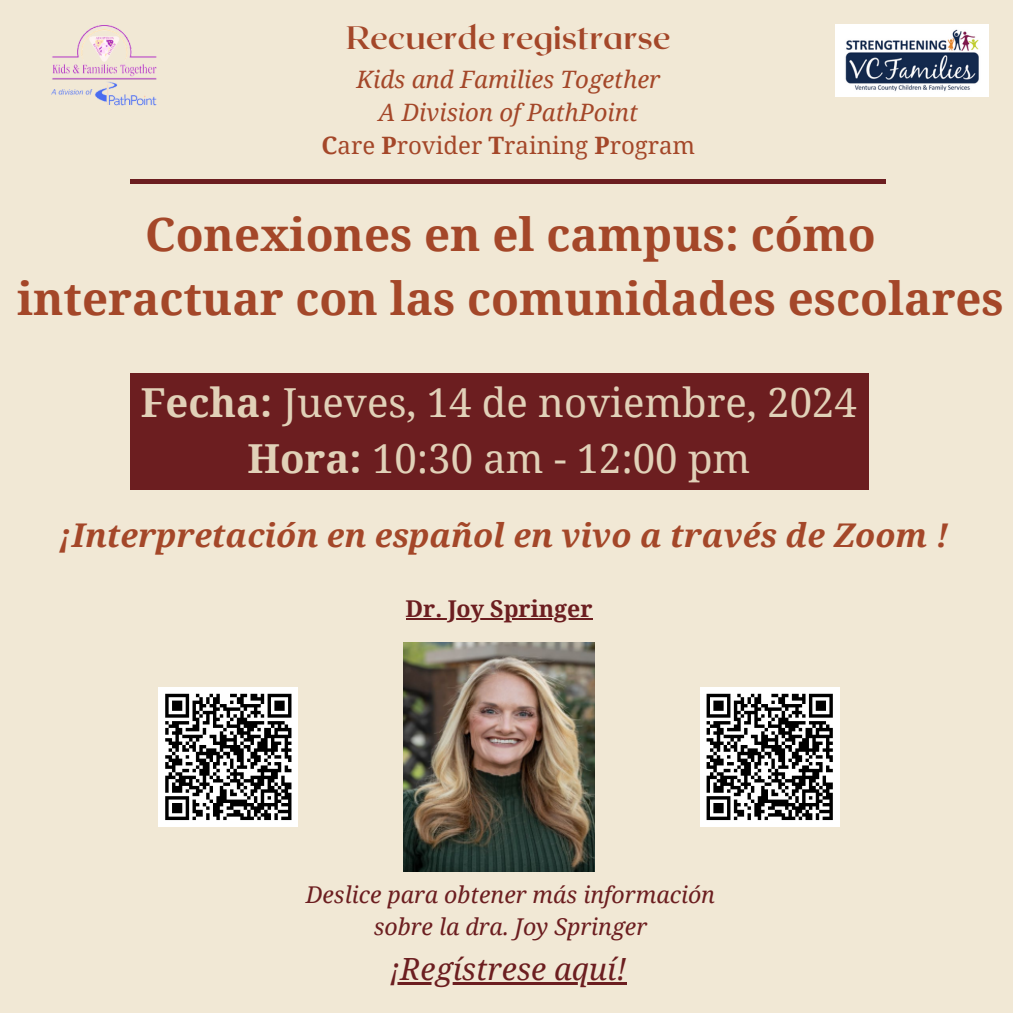
<style>
.page{position:relative;width:1013px;height:1013px;background:#fff}
.page>*{position:absolute;margin:0;border:0;box-sizing:border-box;transform-origin:0 0}
.t1{font:700 45.62px/63.8px "Noto Serif";color:#a44729;text-align:center}
.t2{font:40px/55.6px "Noto Serif";color:#e1d1b8;text-align:center}
.t3{font:italic 700 32.75px "Noto Serif";color:#a44729}
.t4{font:700 32.38px "Roxborough CF";color:#a44729}
.t5{font:italic 30.62px "Noto Serif";color:#6c1e20}
.t6{font:italic 24px "Noto Serif";color:#a44729}
.t7{font:24px "Noto Serif";color:#a44729}
.t8{font:italic 23.12px/31.9px "Noto Serif";color:#6c1e20;text-align:center}
.t9{font:700 23.12px "Noto Serif";color:#6c1e20}
.s1{font-weight:700}
</style>
<div class="page">
<div style="left:0;top:0;width:1012px;height:1012px;background:#f1e8d5"></div>
<hr style="left:131px;top:179px;width:755px;height:4px;background:#6c1e20">
<img style="left:835px;top:25px;width:153px;height:72px">
<div style="left:130px;top:373px;width:738px;height:116px;background:#6c1e20"></div>
<img style="left:51px;top:25px;width:106px;height:81px">
<img style="left:403px;top:642px;width:191px;height:229px">
<hr style="left:405px;top:618px;width:187px;height:2px;background:#6c1e20">
<hr style="left:390px;top:981px;width:236px;height:3px;background:#6c1e20">
<div style="left:158px;top:687px;width:140px;height:139px;background:#fff"></div>
<svg style="left:165px;top:693px;width:127px;height:128px"></svg>
<div style="left:699px;top:687px;width:140px;height:139px;background:#fff"></div>
<svg style="left:706px;top:693px;width:127px;height:128px"></svg>
<p class="t4" style="left:346px;top:16px;width:326px">Recuerde registrarse</p>
<p class="t6" style="left:356px;top:63px;width:305px">Kids and Families Together</p>
<p class="t6" style="left:378px;top:96px;width:261px">A Division of PathPoint</p>
<h1 class="t7" style="left:321px;top:128px;width:375px"><span class="s1">C</span>are <span class="s1">P</span>rovider <span class="s1">T</span>raining <span class="s1">P</span>rogram</h1>
<h2 class="t1" style="left:17px;top:202px;width:988px">Conexiones en el campus: cómo interactuar con las comunidades escolares</h2>
<h3 class="t2" style="left:141px;top:374px;width:717px"><span class="s1">Fecha:</span> Jueves, 14 de noviembre, 2024<br><span class="s1">Hora:</span> 10:30 am - 12:00 pm</h3>
<p class="t3" style="left:59px;top:512px;width:891px">¡Interpretación en español en vivo a través de Zoom !</p>
<p class="t9" style="left:405px;top:592px;width:188px">Dr. Joy Springer</p>
<p class="t8" style="left:306px;top:878px;width:411px">Deslice para obtener más información sobre la dra. Joy Springer</p>
<h5 class="t5" style="left:390px;top:947px;width:238px">¡Regístrese aquí!</h5>
</div>
